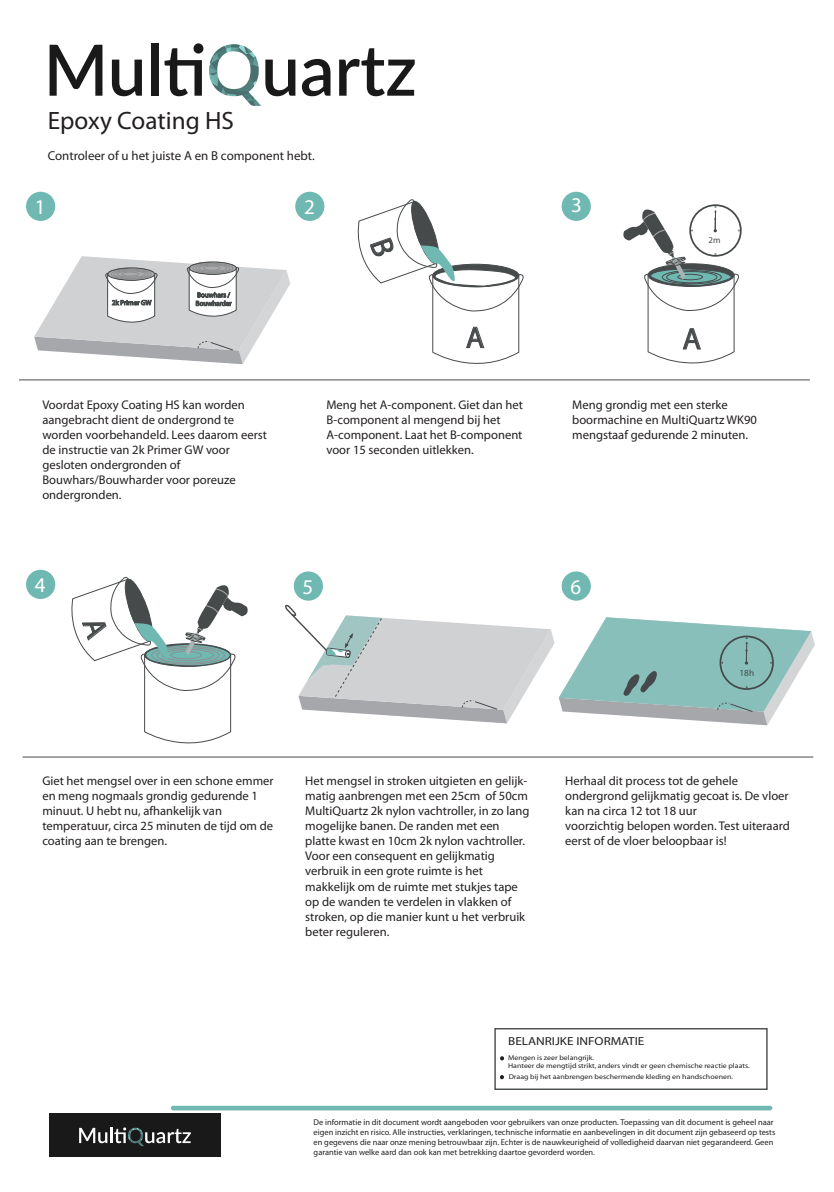
<style>
.page{position:relative;width:834px;height:1192px;background:#fff}
.page>*{position:absolute;margin:0;border:0;box-sizing:border-box;transform-origin:0 0}
.t1{font:30.1px "Myriad Pro";color:#474a4b}
.t2{font:25.2px "Myriad Pro";color:#231f20}
.t3{font:21px "Myriad Pro";color:#fff}
.t4{font:12.95px "Myriad Pro";color:#231f20}
.t5{font:12.6px/15.1px "Myriad Pro";color:#231f20}
.t6{font:11.62px "Myriad Pro";color:#231f20;scale:1.13 1}
.t7{font:9.27px "Myriad Pro";color:#46494b}
.t8{font:8.92px "Myriad Pro";color:#46494b}
.t9{font:8.4px/10.1px "Myriad Pro";color:#231f20}
.t10{font:6.96px/8.4px "Myriad Pro";color:#231f20;scale:1.13 1}
</style>
<div class="page">
<div style="left:295px;top:192px;width:29px;height:29px;background:#70b9b3;border-radius:50%"></div>
<div style="left:562px;top:192px;width:29px;height:29px;background:#70b9b3;border-radius:50%"></div>
<div style="left:294px;top:571px;width:29px;height:30px;background:#70b9b3;border-radius:50%"></div>
<div style="left:562px;top:571px;width:29px;height:30px;background:#70b9b3;border-radius:50%"></div>
<div style="left:26px;top:570px;width:29px;height:29px;background:#70b9b3;border-radius:50%"></div>
<div style="left:494px;top:1028px;width:274px;height:62px;border:1px solid #46494b"></div>
<svg style="left:500px;top:1056px;width:4px;height:4px"></svg>
<svg style="left:500px;top:1075px;width:4px;height:4px"></svg>
<div style="left:26px;top:192px;width:29px;height:29px;background:#70b9b3;border-radius:50%"></div>
<hr style="left:19px;top:379px;width:791px;height:1px;background:#46494b">
<hr style="left:23px;top:756px;width:790px;height:1px;background:#46494b">
<svg style="left:285px;top:604px;width:530px;height:121px"></svg>
<svg style="left:50px;top:45px;width:52px;height:51px"></svg>
<svg style="left:112px;top:60px;width:30px;height:36px"></svg>
<div style="left:151px;top:43px;width:8px;height:53px;background:#191919"></div>
<svg style="left:165px;top:43px;width:38px;height:53px"></svg>
<img style="left:209px;top:44px;width:52px;height:62px">
<svg style="left:265px;top:60px;width:30px;height:36px"></svg>
<svg style="left:302px;top:59px;width:28px;height:37px"></svg>
<svg style="left:339px;top:48px;width:76px;height:48px"></svg>
<div style="left:171px;top:1105px;width:601px;height:5px;background:#70b9b3;border-radius:2px"></div>
<div style="left:49px;top:1113px;width:172px;height:43px;background:#191919"></div>
<svg style="left:79px;top:1127px;width:47px;height:16px"></svg>
<img style="left:128px;top:1127px;width:16px;height:19px">
<svg style="left:145px;top:1129px;width:46px;height:14px"></svg>
<svg style="left:623px;top:204px;width:116px;height:160px"></svg>
<svg style="left:34px;top:256px;width:256px;height:108px"></svg>
<svg style="left:357px;top:199px;width:167px;height:165px"></svg>
<svg style="left:65px;top:576px;width:185px;height:181px"></svg>
<h2 class="t2" style="left:48px;top:105px;width:188px">Epoxy Coating HS</h2>
<p class="t4" style="left:48px;top:147px;width:269px">Controleer of u het juiste A en B component hebt.</p>
<h3 class="t3" style="left:35px;top:194px;width:12px">1</h3>
<h3 class="t3" style="left:304px;top:194px;width:12px">2</h3>
<h3 class="t3" style="left:571px;top:192px;width:12px">3</h3>
<p class="t8" style="left:709px;top:234px;width:14px">2m</p>
<h1 class="t1" style="left:466px;top:319px;width:20px">A</h1>
<h1 class="t1" style="left:683px;top:320px;width:20px">A</h1>
<p class="t5" style="left:42px;top:397px;width:226px">Voordat Epoxy Coating HS kan worden aangebracht dient de ondergrond te worden voorbehandeld. Lees daarom eerst de instructie van 2k Primer GW voor gesloten ondergronden of<br>Bouwhars/Bouwharder voor poreuze ondergronden.</p>
<p class="t5" style="left:572px;top:397px;width:186px">Meng grondig met een sterke boormachine en MultiQuartz WK90 mengstaaf gedurende 2 minuten.</p>
<p class="t5" style="left:326px;top:397px;width:198px">Meng het A-component. Giet dan het<br>B-component al mengend bij het<br>A-component. Laat het B-component voor 15 seconden uitlekken.</p>
<h3 class="t3" style="left:35px;top:572px;width:12px">4</h3>
<h3 class="t3" style="left:303px;top:573px;width:12px">5</h3>
<h3 class="t3" style="left:570px;top:573px;width:12px">6</h3>
<p class="t7" style="left:739px;top:667px;width:16px">18h</p>
<p class="t5" style="left:42px;top:773px;width:233px">Giet het mengsel over in een schone emmer en meng nogmaals grondig gedurende 1 minuut. U hebt nu, afhankelijk van temperatuur, circa 25 minuten de tijd om de coating aan te brengen.</p>
<p class="t5" style="left:305px;top:773px;width:226px">Het mengsel in stroken uitgieten en gelijk&shy;matig aanbrengen met een 25cm of 50cm MultiQuartz 2k nylon vachtroller, in zo lang mogelijke banen. De randen met een platte kwast en 10cm 2k nylon vachtroller.<br>Voor een consequent en gelijkmatig verbruik in een grote ruimte is het makkelijk om de ruimte met stukjes tape op de wanden te verdelen in vlakken of stroken, op die manier kunt u het verbruik beter reguleren.</p>
<p class="t5" style="left:565px;top:773px;width:226px">Herhaal dit process tot de gehele ondergrond gelijkmatig gecoat is. De vloer kan na circa 12 tot 18 uur<br>voorzichtig belopen worden. Test uiteraard eerst of de vloer beloopbaar is!</p>
<p class="t6" style="left:508px;top:1033px;width:122px">BELANRIJKE INFORMATIE</p>
<p class="t10" style="left:508px;top:1053px;width:215px">Mengen is zeer belangrijk.<br>Hanteer de mengtijd strikt, anders vindt er geen chemische reactie plaats.</p>
<p class="t10" style="left:509px;top:1072px;width:200px">Draag bij het aanbrengen beschermende kleding en handschoenen.</p>
<p class="t9" style="left:314px;top:1117px;width:463px">De informatie in dit document wordt aangeboden voor gebruikers van onze producten. Toepassing van dit document is geheel naar eigen inzicht en risico. Alle instructies, verklaringen, technische informatie en aanbevelingen in dit document zijn gebaseerd op tests en gegevens die naar onze mening betrouwbaar zijn. Echter is de nauwkeurigheid of volledigheid daarvan niet gegarandeerd. Geen garantie van welke aard dan ook kan met betrekking daartoe gevorderd worden.</p>
</div>
